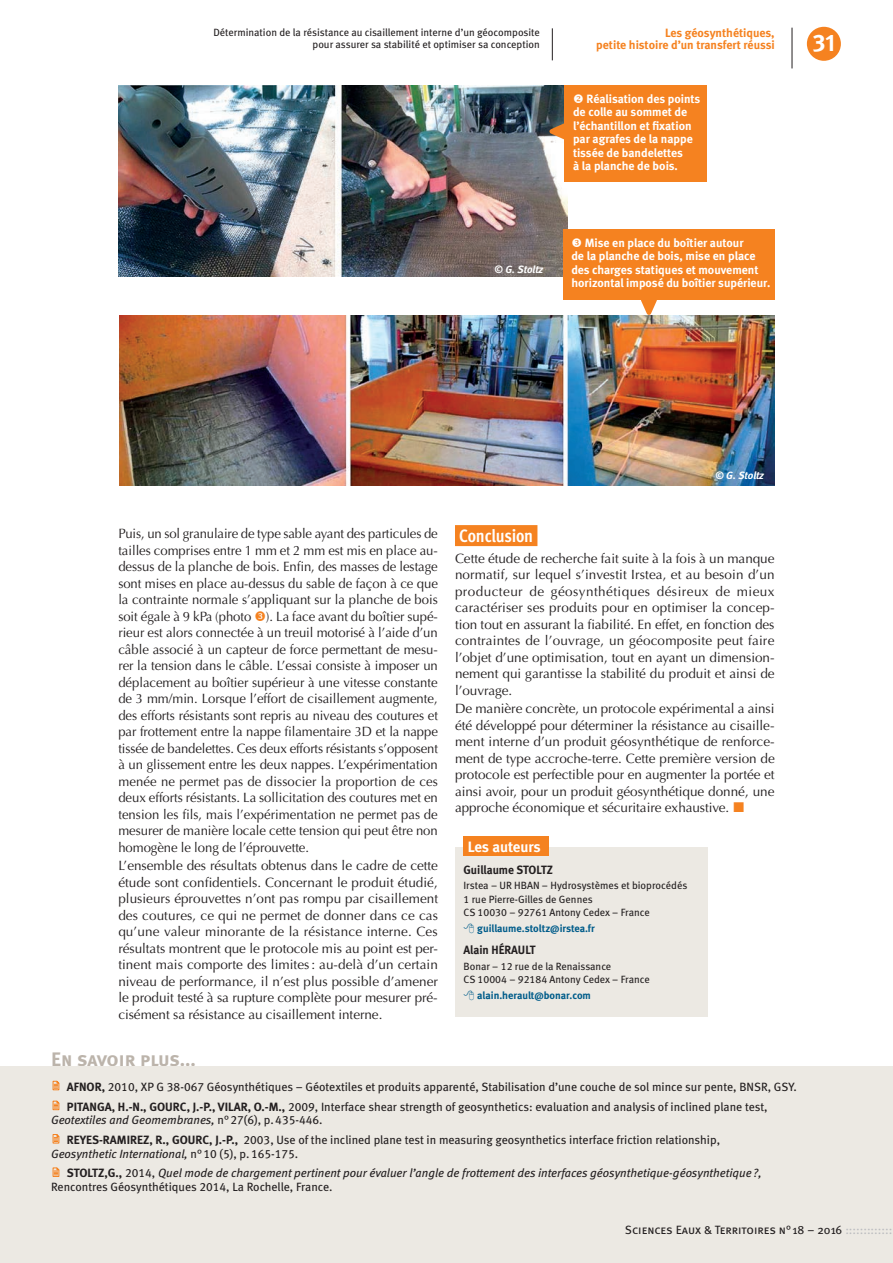
<style>
.page{position:relative;width:893px;height:1263px;background:#fff}
.page>*{position:absolute;margin:0;border:0;box-sizing:border-box;transform-origin:0 0}
.t1{font:24px "Meta Bold Caps Expert";color:#fff}
.t2{font:19.5px "Meta Bold LF Caps";letter-spacing:-.015em;color:#bcb4ab}
.t3{font:700 18px "Meta Cond OT";letter-spacing:-.015em;color:#fff}
.t4{font:15px "Meta Bold LF";letter-spacing:-.005em;color:#fff}
.t5{font:13.5px/16.5px "Optima";letter-spacing:-.005em;color:#231f20;text-align:justify}
.t6{font:12px/20px "Meta Book LF";color:#231f20}
.t7{font:12px/13.5px "Meta Bold LF";color:#fff}
.t8{font:italic 12px/20px "Meta Book LF";color:#231f20}
.t9{font:700 12px/12px "Meta";color:#f58220;text-align:right}
.t10{font:12px "Meta Book Caps";color:#231f20}
.t11{font:12px "Meta Bold LF";color:#231f20}
.t12{font:10.5px/13.5px "Meta Book LF";color:#231f20}
.t13{font:10.5px "Meta Bold LF";color:#005c8a}
.t14{font:italic 10.5px "Meta Bold LF";color:#fff}
.s1{font-family:"Meta Bold LF"}
.s2{font-style:italic}
.s3{font-style:normal}
.s4{font-family:"Meta Bold LF";font-style:normal}
.s5{color:#bcbdc0}
</style>
<div class="page">
<img style="left:119px;top:315px;width:656px;height:170px">
<img style="left:118px;top:85px;width:450px;height:191px">
<svg style="left:637px;top:299px;width:25px;height:25px"></svg>
<hr style="left:552px;top:28px;width:1px;height:32px;background:#231f20">
<div style="left:455px;top:525px;width:82px;height:21px;background:#f58220"></div>
<div style="left:455px;top:848px;width:252px;height:169px;background:#ece9e3"></div>
<div style="left:463px;top:836px;width:86px;height:19px;background:#f58220"></div>
<div style="left:564px;top:85px;width:143px;height:97px;background:#f58220"></div>
<svg style="left:541px;top:120px;width:23px;height:24px"></svg>
<div style="left:563px;top:229px;width:212px;height:70px;background:#f58220"></div>
<div style="left:0;top:1066px;width:893px;height:197px;background:#ece9e3"></div>
<svg style="left:53px;top:1080px;width:6px;height:10px"></svg>
<svg style="left:53px;top:1100px;width:6px;height:10px"></svg>
<svg style="left:53px;top:1134px;width:6px;height:9px"></svg>
<svg style="left:53px;top:1167px;width:6px;height:10px"></svg>
<div style="left:807px;top:27px;width:34px;height:34px;background:#f58220;border-radius:50%"></div>
<hr style="left:792px;top:28px;width:1px;height:40px;background:#231f20">
<p class="t12" style="left:213px;top:26px;width:328px;line-height:12px;text-align:right">Détermination de la résistance au cisaillement interne d’un géocomposite pour assurer sa stabilité et optimiser sa conception</p>
<p class="t14" style="left:494px;top:263px;width:50px">© G. Stoltz</p>
<p class="t9" style="left:596px;top:27px;width:180px">Les géosynthétiques,<br>petite histoire d’un transfert réussi</p>
<p class="t7" style="left:573px;top:92px;width:129px">❖ Réalisation des points de colle au sommet de l’échantillon et fixation par agrafes de la nappe tissée de bandelettes<br>à la planche de bois.</p>
<p class="t7" style="left:571px;top:236px;width:200px;text-indent:13px">Mise en place du boîtier autour<br>de la planche de bois, mise en place des charges statiques et mouvement horizontal imposé du boîtier supérieur.</p>
<h1 class="t1" style="left:813px;top:28px;width:24px">31</h1>
<p class="t14" style="left:715px;top:469px;width:50px">© G. Stoltz</p>
<p class="t5" style="left:118px;top:526px;width:321px">Puis, un sol granulaire de type sable ayant des particules de tailles comprises entre 1 mm et 2 mm est mis en place au&shy;dessus de la planche de bois. Enfin, des masses de lestage sont mises en place au-dessus du sable de façon à ce que la contrainte normale s’appliquant sur la planche de bois soit égale à 9 kPa (photo ). La face avant du boîtier supé&shy;rieur est alors connectée à un treuil motorisé à l’aide d’un câble associé à un capteur de force permettant de mesu&shy;rer la tension dans le câble. L’essai consiste à imposer un déplacement au boîtier supérieur à une vitesse constante de 3 mm/min. Lorsque l’effort de cisaillement augmente, des efforts résistants sont repris au niveau des coutures et par frottement entre la nappe filamentaire 3D et la nappe tissée de bandelettes. Ces deux efforts résistants s’opposent à un glissement entre les deux nappes. L’expérimentation menée ne permet pas de dissocier la proportion de ces deux efforts résistants. La sollicitation des coutures met en tension les fils, mais l’expérimentation ne permet pas de mesurer de manière locale cette tension qui peut être non homogène le long de l’éprouvette.</p>
<p class="t5" style="left:118px;top:858px;width:321px">L’ensemble des résultats obtenus dans le cadre de cette étude sont confidentiels. Concernant le produit étudié, plusieurs éprouvettes n’ont pas rompu par cisaillement des coutures, ce qui ne permet de donner dans ce cas qu’une valeur minorante de la résistance interne. Ces résultats montrent que le protocole mis au point est per&shy;tinent mais comporte des limites: au-delà d’un certain niveau de performance, il n’est plus possible d’amener le produit testé à sa rupture complète pour mesurer pré&shy;cisément sa résistance au cisaillement interne.</p>
<h3 class="t3" style="left:459px;top:524px;width:75px">Conclusion</h3>
<p class="t5" style="left:455px;top:550px;width:321px">Cette étude de recherche fait suite à la fois à un manque normatif, sur lequel s’investit Irstea, et au besoin d’un producteur de géosynthétiques désireux de mieux caractériser ses produits pour en optimiser la concep&shy;tion tout en assurant la fiabilité. En effet, en fonction des contraintes de l’ouvrage, un géocomposite peut faire l’objet d’une optimisation, tout en ayant un dimension&shy;nement qui garantisse la stabilité du produit et ainsi de l’ouvrage.</p>
<p class="t5" style="left:455px;top:701px;width:321px">De manière concrète, un protocole expérimental a ainsi été développé pour déterminer la résistance au cisaille&shy;ment interne d’un produit géosynthétique de renforce&shy;ment de type accroche-terre. Cette première version de protocole est perfectible pour en augmenter la portée et ainsi avoir, pour un produit géosynthétique donné, une approche économique et sécuritaire exhaustive.</p>
<p class="t4" style="left:468px;top:837px;width:75px">Les auteurs</p>
<p class="t11" style="left:463px;top:862px;width:91px">Guillaume STOLTZ</p>
<p class="t12" style="left:463px;top:879px;width:225px">Irstea – UR HBAN – Hydrosystèmes et bioprocédés<br>1 rue Pierre-Gilles de Gennes<br>CS 10030 – 92761 Antony Cedex – France</p>
<p class="t13" style="left:477px;top:922px;width:119px">guillaume.stoltz@irstea.fr</p>
<p class="t11" style="left:463px;top:942px;width:74px">Alain HÉRAULT</p>
<p class="t12" style="left:463px;top:959px;width:188px">Bonar – 12 rue de la Renaissance<br>CS 10004 – 92184 Antony Cedex – France</p>
<p class="t13" style="left:477px;top:989px;width:115px">alain.herault@bonar.com</p>
<h2 class="t2" style="left:51px;top:1048px;width:146px">En savoir plus...</h2>
<p class="t6" style="left:67px;top:1076px;width:731px"><span class="s1">AFNOR,</span> 2010, XP G 38-067 Géosynthétiques – Géotextiles et produits apparenté, Stabilisation d’une couche de sol mince sur pente, BNSR, GSY.<br><span class="s1">PITANGA, H.-N., GOURC, J.-P., VILAR, O.-M.,</span> 2009, Interface shear strength of geosynthetics: evaluation and analysis of inclined plane test,</p>
<p class="t6" style="left:67px;top:1110px;width:655px;text-indent:-16px"><span class="s2">Geotextiles and Geomembranes,</span> n°27(6), p.435-446.<br><span class="s1">REYES-RAMIREZ, R., GOURC, J.-P.,</span> 2003, Use of the inclined plane test in measuring geosynthetics interface friction relationship,</p>
<p class="t8" style="left:67px;top:1143px;width:696px;text-indent:-16px">Geosynthetic International, <span class="s3">n°10 (5), p.165-175.<br></span><span class="s4">STOLTZ,G.,</span> <span class="s3">2014,</span> Quel mode de chargement pertinent pour évaluer l’angle de frottement des interfaces géosynthetique-géosynthetique?,</p>
<p class="t6" style="left:51px;top:1176px;width:283px">Rencontres Géosynthétiques 2014, La Rochelle, France.</p>
<p class="t10" style="left:625px;top:1223px;width:269px">Sciences Eaux &amp; Territoires n° 18 – 2016 <span class="s5">:::::::::::::</span></p>
</div>
